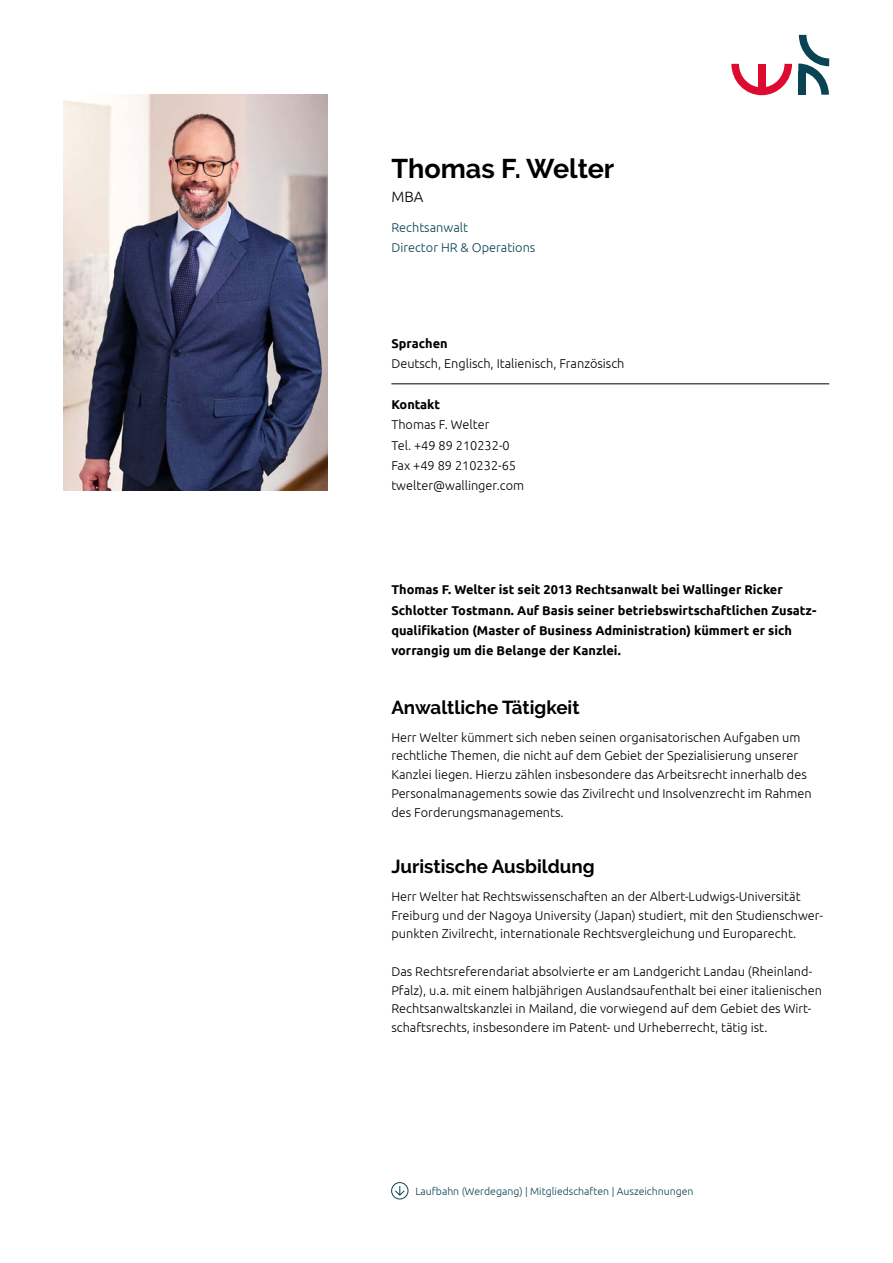
<style>
.page{position:relative;width:893px;height:1263px;background:#fff}
.page>*{position:absolute;margin:0;border:0;box-sizing:border-box;transform-origin:0 0}
.t1{font:700 27px "Raleway";color:#000}
.t2{font:700 18.75px "Raleway";color:#000}
.t3{font:300 15px "Ubuntu";color:#000}
.t4{font:300 12.75px/18.8px "Ubuntu";color:#000}
.t5{font:700 12.75px/20.2px "Ubuntu";color:#000}
.t6{font:300 12.75px/20.2px "Ubuntu";color:#0a4353}
.t7{font:300 10.5px "Ubuntu";color:#0a4353}
</style>
<div class="page">
<hr style="left:391px;top:383px;width:438px;height:1px;background:#000">
<svg style="left:731px;top:64px;width:61px;height:31px"></svg>
<div style="left:758px;top:64px;width:8px;height:31px;background:#dd0b2f"></div>
<svg style="left:798px;top:35px;width:31px;height:60px"></svg>
<div style="left:391px;top:1182px;width:17px;height:17px;border:1px solid #0a4353;border-radius:50%"></div>
<svg style="left:395px;top:1186px;width:10px;height:10px"></svg>
<img style="left:64px;top:95px;width:263px;height:395px">
<h1 class="t1" style="left:391px;top:153px;width:224px">Thomas F. Welter</h1>
<p class="t3" style="left:391px;top:188px;width:34px">MBA</p>
<p class="t6" style="left:391px;top:217px;width:146px">Rechtsanwalt<br>Director HR &amp; Operations</p>
<p class="t5" style="left:391px;top:333px;width:58px">Sprachen</p>
<p class="t4" style="left:391px;top:354px;width:235px">Deutsch, Englisch, Italienisch, Französisch</p>
<p class="t5" style="left:391px;top:394px;width:50px">Kontakt</p>
<p class="t4" style="left:391px;top:414px;width:134px;line-height:20.2px">Thomas F. Welter<br>Tel. +49 89 210232-0<br>Fax +49 89 210232-65 twelter@wallinger.com</p>
<p class="t5" style="left:391px;top:579px;width:426px">Thomas F. Welter ist seit 2013 Rechtsanwalt bei Wallinger Ricker Schlotter Tostmann. Auf Basis seiner betriebswirtschaftlichen Zusatz&shy;qualifikation (Master of Business Administration) kümmert er sich vorrangig um die Belange der Kanzlei.</p>
<h2 class="t2" style="left:391px;top:697px;width:190px">Anwaltliche Tätigkeit</h2>
<p class="t4" style="left:391px;top:727px;width:422px">Herr Welter kümmert sich neben seinen organisatorischen Aufgaben um rechtliche Themen, die nicht auf dem Gebiet der Spezialisierung unserer Kanzlei liegen. Hierzu zählen insbesondere das Arbeitsrecht innerhalb des Personalmanagements sowie das Zivilrecht und Insolvenzrecht im Rahmen des Forderungsmanagements.</p>
<h2 class="t2" style="left:391px;top:856px;width:205px">Juristische Ausbildung</h2>
<p class="t4" style="left:391px;top:886px;width:433px">Herr Welter hat Rechtswissenschaften an der Albert-Ludwigs-Universität<br>Freiburg und der Nagoya University (Japan) studiert, mit den Studienschwer&shy;punkten Zivilrecht, internationale Rechtsvergleichung und Europarecht.</p>
<p class="t4" style="left:391px;top:961px;width:432px">Das Rechtsreferendariat absolvierte er am Landgericht Landau (Rheinland-Pfalz), u.a. mit einem halbjährigen Auslandsaufenthalt bei einer italienischen Rechtsanwaltskanzlei in Mailand, die vorwiegend auf dem Gebiet des Wirt&shy;schaftsrechts, insbesondere im Patent- und Urheberrecht, tätig ist.</p>
<p class="t7" style="left:415px;top:1185px;width:280px">Laufbahn (Werdegang) | Mitgliedschaften | Auszeichnungen</p>
</div>
